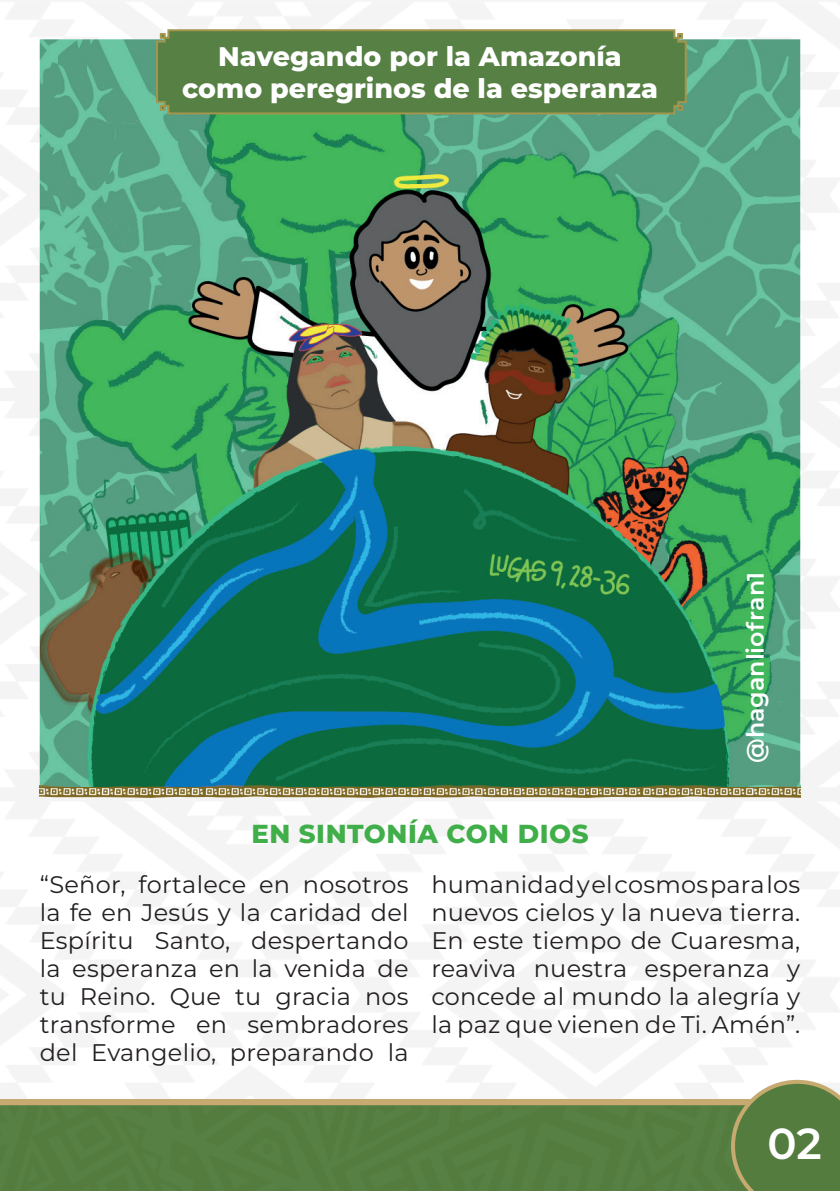
<style>
.page{position:relative;width:840px;height:1191px;background:#fff}
.page>*{position:absolute;margin:0;border:0;box-sizing:border-box;transform-origin:0 0}
.t1{font:600 43.4px "Montserrat";color:#fff}
.t2{font:800 26.8px/32.2px "Montserrat";color:#fff;text-align:center}
.t3{font:800 26px "Montserrat";letter-spacing:.02em;color:#40ae49}
.t4{font:24px/28px "Montserrat";letter-spacing:.01em;color:#231f20;text-align:justify}
.t5{font:600 23.8px "Montserrat";color:#fff}
</style>
<div class="page">
<img style="left:0;top:0;width:839px;height:1099px">
<img style="left:40px;top:39px;width:759px;height:758px">
<svg style="left:155px;top:28px;width:532px;height:87px;background:#5e8349"></svg>
<img style="left:40px;top:786px;width:759px;height:1px">
<img style="left:0;top:1099px;width:730px;height:92px">
<svg style="left:730px;top:1079px;width:109px;height:112px;background:#688950"></svg>
<p class="t2" style="left:182px;top:38px;width:477px">Navegando por la Amazonía como peregrinos de la esperanza</p>
<p class="t5" style="left:737px;top:763px;width:193px;rotate:-90deg">@haganliofran1</p>
<p class="t3" style="left:251px;top:815px;width:338px">EN SINTONÍA CON DIOS</p>
<p class="t4" style="left:40px;top:869px;width:370px">“Señor, fortalece en nosotros la fe en Jesús y la caridad del Espíritu Santo, despertando la esperanza en la venida de tu Reino. Que tu gracia nos transforme en sembradores del Evangelio, preparando la</p>
<p class="t4" style="left:431px;top:869px;width:370px">humanidad y el cosmos para los nuevos cielos y la nueva tierra.<br>En este tiempo de Cuaresma, reaviva nuestra esperanza y concede al mundo la alegría y la paz que vienen de Ti. Amén”.</p>
<h1 class="t1" style="left:767px;top:1113px;width:56px">02</h1>
</div>
